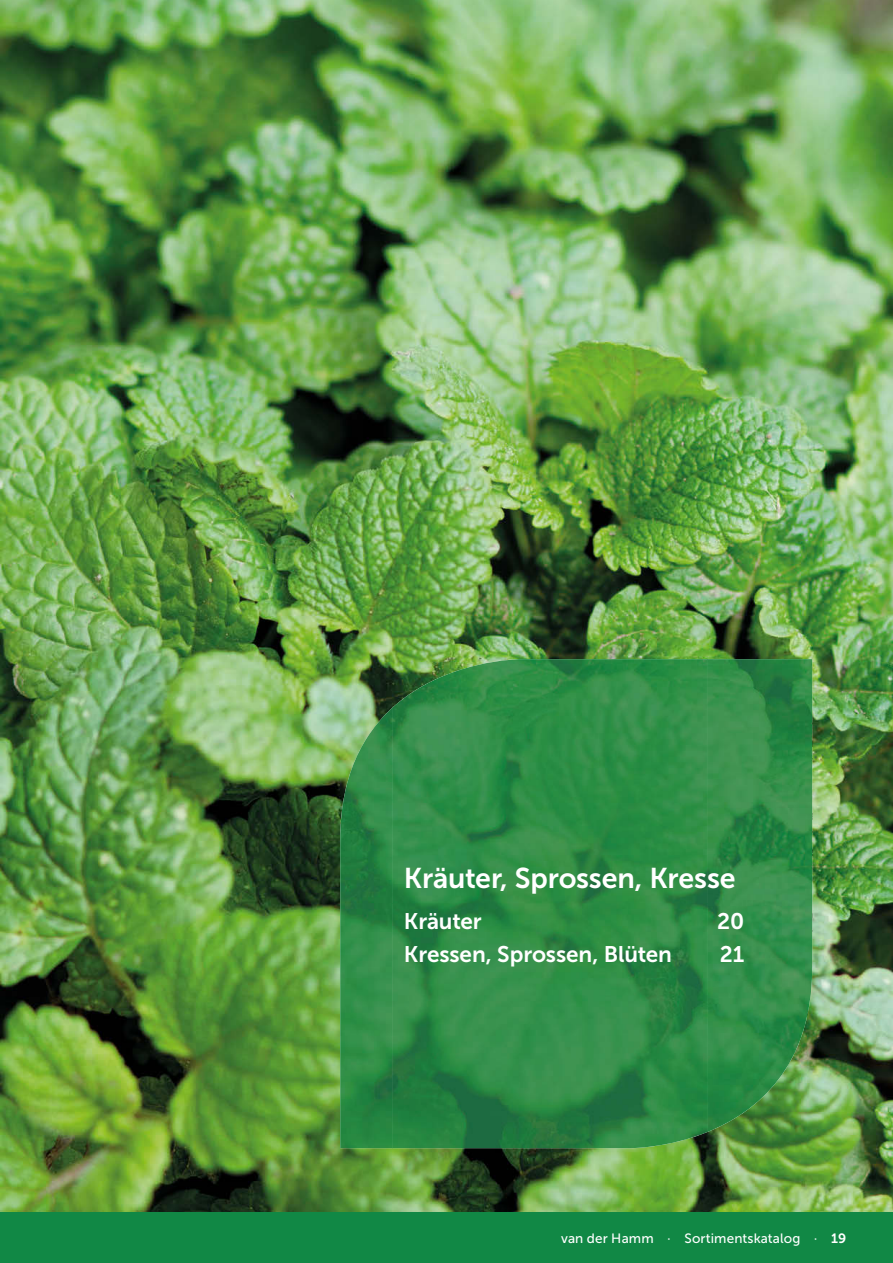
<style>
.page{position:relative;width:893px;height:1263px;background:#fff}
.page>*{position:absolute;margin:0;border:0;box-sizing:border-box;transform-origin:0 0}
.t1{font:28.5px "Museo Sans 700";letter-spacing:-.005em;color:#fff}
.t2{font:22.5px "Museo Sans 700";letter-spacing:-.005em;color:#fff}
.t3{font:13.5px "Museo Sans 500";letter-spacing:.01em;color:#fff}
.s1{font-family:"Museo Sans 700"}
</style>
<div class="page">
<img style="left:0;top:0;width:893px;height:1212px">
<img style="left:392px;top:659px;width:316px;height:489px">
<img style="left:707px;top:659px;width:105px;height:473px">
<img style="left:340px;top:707px;width:53px;height:441px">
<div style="left:0;top:1212px;width:893px;height:51px;background:#118845"></div>
<p class="t1" style="left:404px;top:862px;width:333px">Kräuter, Sprossen, Kresse</p>
<p class="t2" style="left:404px;top:909px;width:79px">Kräuter</p>
<p class="t2" style="left:717px;top:909px;width:28px">20</p>
<p class="t2" style="left:404px;top:942px;width:270px">Kressen, Sprossen, Blüten</p>
<p class="t2" style="left:720px;top:942px;width:26px">21</p>
<p class="t3" style="left:561px;top:1230px;width:287px">van der Hamm · Sortimentskatalog · <span class="s1">19</span></p>
</div>
